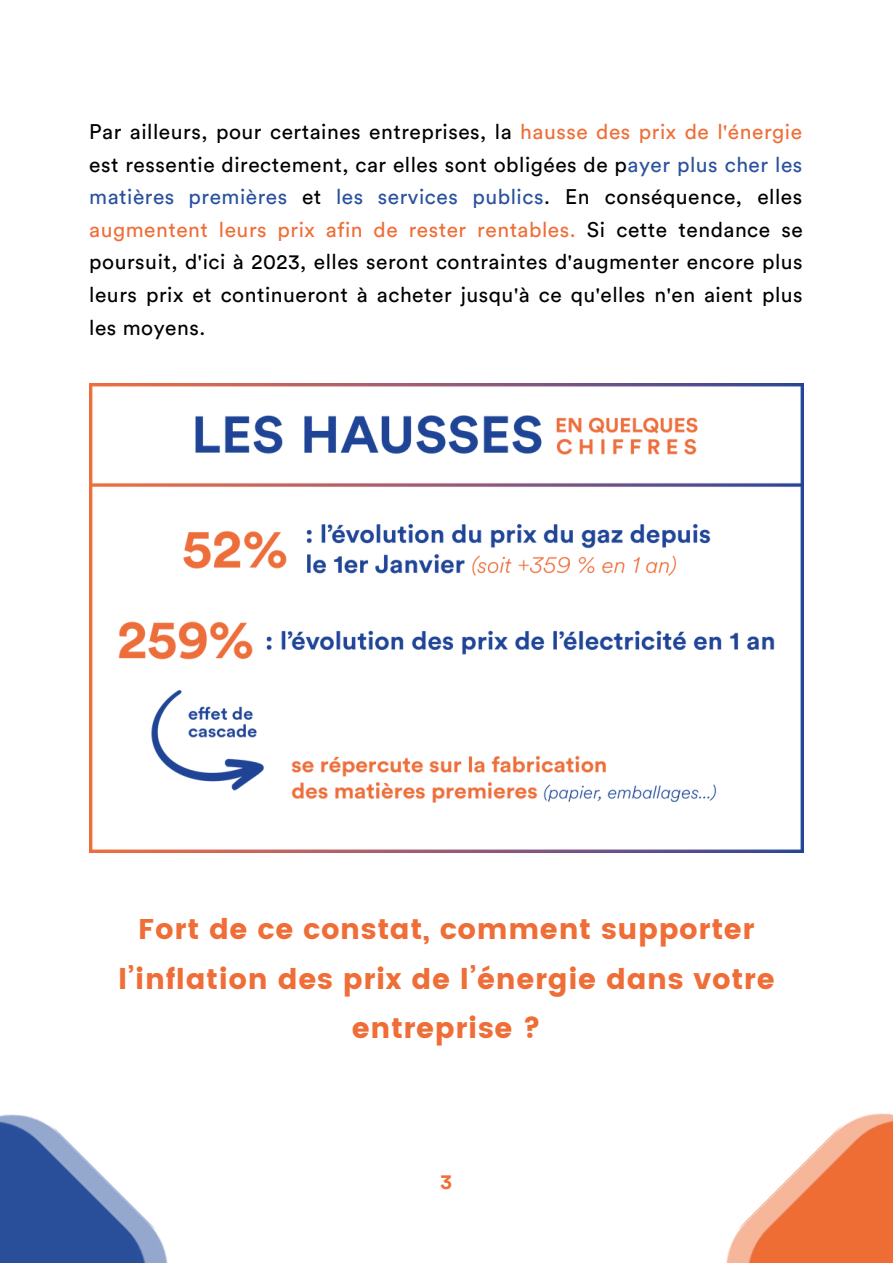
<style>
.page{position:relative;width:893px;height:1264px;background:#fff}
.page>*{position:absolute;margin:0;border:0;box-sizing:border-box;transform-origin:0 0}
.t1{font:28.5px/49.5px "Poppins";letter-spacing:.025em;color:#ef6e37;text-align:center}
.t2{font:21px/32.5px "Circular Std";letter-spacing:.025em;color:#000;text-align:justify}
.t3{font:700 21px "Circular Std";color:#ef6e37}
.s1{color:#ef6e37}
.s2{color:#2a519e}
</style>
<div class="page">
<img style="left:726px;top:1113px;width:166px;height:149px">
<img style="left:0;top:1114px;width:168px;height:148px">
<img style="left:89px;top:383px;width:714px;height:469px">
<p class="t2" style="left:89px;top:116px;width:715px">Par ailleurs, pour certaines entreprises, la <span class="s1">hausse des prix de l'énergie </span>est ressentie directement, car elles sont obligées de p<span class="s2">ayer plus cher les matières premières</span> et <span class="s2">les services publics</span>. En conséquence, elles <span class="s1">augmentent leurs prix afin de rester rentables.</span> Si cette tendance se poursuit, d'ici à 2023, elles seront contraintes d'augmenter encore plus leurs prix et continueront à acheter jusqu'à ce qu'elles n'en aient plus les moyens.</p>
<h1 class="t1" style="left:118px;top:904px;width:658px">Fort de ce constat, comment supporter l’inflation des prix de l’énergie dans votre entreprise ?</h1>
<p class="t3" style="left:440px;top:1172px;width:13px">3</p>
</div>
